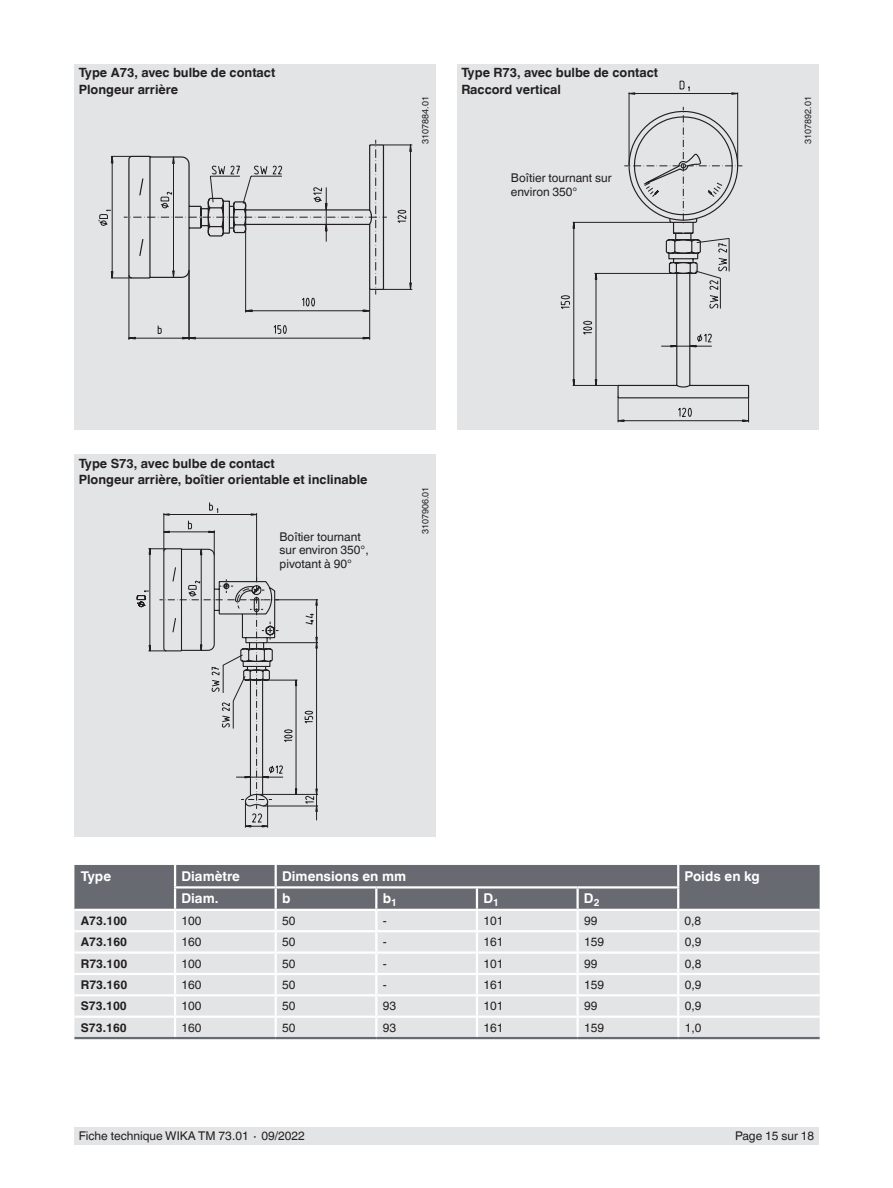
<style>
.page{position:relative;width:893px;height:1188px;background:#fff}
.page>*{position:absolute;margin:0;border:0;box-sizing:border-box;transform-origin:0 0}
.t1{font:700 13.5px "Helvetica World";color:#fff}
.t2{font:700 12.75px/16.5px "Helvetica World";color:#231f20}
.t3{font:12px/13.5px "Helvetica World";color:#231f20}
.t4{font:700 12px "Helvetica World";color:#231f20}
.t5{font:9px "Helvetica World";color:#231f20}
</style>
<div class="page">
<div style="left:74px;top:1128px;width:745px;height:17px;background:#e2e4e5"></div>
<div style="left:457px;top:64px;width:362px;height:365px;background:#e2e4e5"></div>
<div style="left:74px;top:64px;width:362px;height:365px;background:#e2e4e5"></div>
<div style="left:74px;top:454px;width:362px;height:383px;background:#e2e4e5"></div>
<div style="left:74px;top:996px;width:746px;height:41px;background:#e2e4e5"></div>
<svg style="left:74px;top:865px;width:746px;height:129px;background:#bbbec1"></svg>
<hr style="left:174px;top:996px;width:2px;height:20px;background:#fff">
<hr style="left:275px;top:996px;width:2px;height:20px;background:#fff">
<hr style="left:375px;top:996px;width:2px;height:20px;background:#fff">
<hr style="left:476px;top:996px;width:2px;height:20px;background:#fff">
<hr style="left:576px;top:996px;width:3px;height:20px;background:#fff">
<hr style="left:677px;top:996px;width:2px;height:20px;background:#fff">
<hr style="left:74px;top:1016px;width:101px;height:2px;background:#fff">
<hr style="left:175px;top:1016px;width:101px;height:2px;background:#fff">
<svg style="left:174px;top:1018px;width:2px;height:19px"></svg>
<hr style="left:276px;top:1016px;width:100px;height:2px;background:#fff">
<svg style="left:275px;top:1018px;width:2px;height:19px"></svg>
<hr style="left:376px;top:1016px;width:101px;height:2px;background:#fff">
<svg style="left:375px;top:1018px;width:2px;height:19px"></svg>
<hr style="left:477px;top:1016px;width:101px;height:2px;background:#fff">
<svg style="left:476px;top:1018px;width:2px;height:19px"></svg>
<hr style="left:578px;top:1016px;width:100px;height:2px;background:#fff">
<hr style="left:576px;top:1018px;width:3px;height:19px;background:#fff">
<hr style="left:678px;top:1016px;width:142px;height:2px;background:#fff">
<svg style="left:677px;top:1018px;width:2px;height:19px"></svg>
<hr style="left:175px;top:909px;width:101px;height:2px;background:#fff">
<hr style="left:276px;top:909px;width:100px;height:2px;background:#fff">
<hr style="left:376px;top:909px;width:101px;height:2px;background:#fff">
<hr style="left:477px;top:909px;width:101px;height:2px;background:#fff">
<hr style="left:578px;top:909px;width:100px;height:2px;background:#fff">
<hr style="left:678px;top:909px;width:142px;height:2px;background:#fff">
<hr style="left:174px;top:865px;width:2px;height:21px;background:#fff">
<hr style="left:174px;top:889px;width:2px;height:20px;background:#fff">
<hr style="left:74px;top:909px;width:101px;height:2px;background:#fff">
<hr style="left:74px;top:1037px;width:101px;height:2px;background:#676a71">
<hr style="left:175px;top:1037px;width:101px;height:2px;background:#676a71">
<hr style="left:276px;top:1037px;width:100px;height:2px;background:#676a71">
<hr style="left:376px;top:1037px;width:101px;height:2px;background:#676a71">
<hr style="left:477px;top:1037px;width:101px;height:2px;background:#676a71">
<hr style="left:578px;top:1037px;width:100px;height:2px;background:#676a71">
<hr style="left:678px;top:1037px;width:142px;height:2px;background:#676a71">
<svg style="left:128px;top:139px;width:279px;height:201px"></svg>
<svg style="left:98px;top:144px;width:287px;height:147px"></svg>
<svg style="left:560px;top:81px;width:125px;height:305px"></svg>
<svg style="left:617px;top:85px;width:132px;height:337px"></svg>
<svg style="left:143px;top:502px;width:175px;height:326px"></svg>
<p class="t2" style="left:79px;top:65px;width:198px">Type A73, avec bulbe de contact<br>Plongeur arrière</p>
<p class="t2" style="left:461px;top:65px;width:198px">Type R73, avec bulbe de contact<br>Raccord vertical</p>
<p class="t5" style="left:420px;top:144px;width:49px;rotate:-90deg">3107884.01</p>
<p class="t5" style="left:803px;top:144px;width:49px;rotate:-90deg">3107892.01</p>
<p class="t3" style="left:511px;top:171px;width:102px">Boîtier tournant sur environ 350°</p>
<p class="t2" style="left:79px;top:455px;width:290px">Type S73, avec bulbe de contact<br>Plongeur arrière, boîtier orientable et inclinable</p>
<p class="t3" style="left:280px;top:530px;width:91px">Boîtier tournant sur environ 350°, pivotant à 90°</p>
<p class="t5" style="left:420px;top:534px;width:49px;rotate:-90deg">3107906.01</p>
<p class="t1" style="left:81px;top:868px;width:32px">Type</p>
<p class="t1" style="left:181px;top:868px;width:60px">Diamètre</p>
<p class="t1" style="left:282px;top:868px;width:126px">Dimensions en mm</p>
<p class="t1" style="left:685px;top:868px;width:77px">Poids en kg</p>
<p class="t1" style="left:181px;top:891px;width:39px">Diam.</p>
<p class="t1" style="left:282px;top:891px;width:10px">b</p>
<p class="t1" style="left:383px;top:891px;width:16px">b<sub>1</sub></p>
<p class="t1" style="left:483px;top:891px;width:17px">D<sub>1</sub></p>
<p class="t1" style="left:584px;top:891px;width:17px">D<sub>2</sub></p>
<p class="t4" style="left:81px;top:914px;width:48px">A73.100</p>
<p class="t3" style="left:181px;top:914px;width:22px">100</p>
<p class="t3" style="left:282px;top:914px;width:15px">50</p>
<p class="t3" style="left:383px;top:914px;width:5px">-</p>
<p class="t3" style="left:483px;top:914px;width:22px">101</p>
<p class="t3" style="left:584px;top:914px;width:15px">99</p>
<p class="t3" style="left:685px;top:914px;width:18px">0,8</p>
<p class="t4" style="left:81px;top:935px;width:48px">A73.160</p>
<p class="t3" style="left:181px;top:935px;width:22px">160</p>
<p class="t3" style="left:282px;top:935px;width:15px">50</p>
<p class="t3" style="left:383px;top:935px;width:5px">-</p>
<p class="t3" style="left:483px;top:935px;width:22px">161</p>
<p class="t3" style="left:584px;top:935px;width:22px">159</p>
<p class="t3" style="left:685px;top:935px;width:18px">0,9</p>
<p class="t4" style="left:81px;top:956px;width:48px">R73.100</p>
<p class="t3" style="left:181px;top:957px;width:22px">100</p>
<p class="t3" style="left:282px;top:957px;width:15px">50</p>
<p class="t3" style="left:383px;top:957px;width:5px">-</p>
<p class="t3" style="left:483px;top:957px;width:22px">101</p>
<p class="t3" style="left:584px;top:957px;width:15px">99</p>
<p class="t3" style="left:685px;top:957px;width:18px">0,8</p>
<p class="t4" style="left:81px;top:978px;width:48px">R73.160</p>
<p class="t3" style="left:182px;top:978px;width:22px">160</p>
<p class="t3" style="left:282px;top:978px;width:15px">50</p>
<p class="t3" style="left:383px;top:978px;width:5px">-</p>
<p class="t3" style="left:483px;top:978px;width:22px">161</p>
<p class="t3" style="left:584px;top:978px;width:22px">159</p>
<p class="t3" style="left:685px;top:978px;width:18px">0,9</p>
<p class="t4" style="left:81px;top:999px;width:47px">S73.100</p>
<p class="t3" style="left:182px;top:999px;width:22px">100</p>
<p class="t3" style="left:282px;top:999px;width:15px">50</p>
<p class="t3" style="left:383px;top:999px;width:15px">93</p>
<p class="t3" style="left:483px;top:999px;width:22px">101</p>
<p class="t3" style="left:584px;top:999px;width:15px">99</p>
<p class="t3" style="left:685px;top:999px;width:18px">0,9</p>
<p class="t4" style="left:81px;top:1021px;width:47px">S73.160</p>
<p class="t3" style="left:182px;top:1021px;width:22px">160</p>
<p class="t3" style="left:282px;top:1021px;width:15px">50</p>
<p class="t3" style="left:383px;top:1021px;width:15px">93</p>
<p class="t3" style="left:483px;top:1021px;width:22px">161</p>
<p class="t3" style="left:584px;top:1021px;width:22px">159</p>
<p class="t3" style="left:685px;top:1021px;width:18px">1,0</p>
<p class="t3" style="left:79px;top:1130px;width:228px">Fiche technique WIKA TM 73.01 ∙ 09/2022</p>
<p class="t3" style="left:735px;top:1130px;width:81px">Page 15 sur 18</p>
</div>
